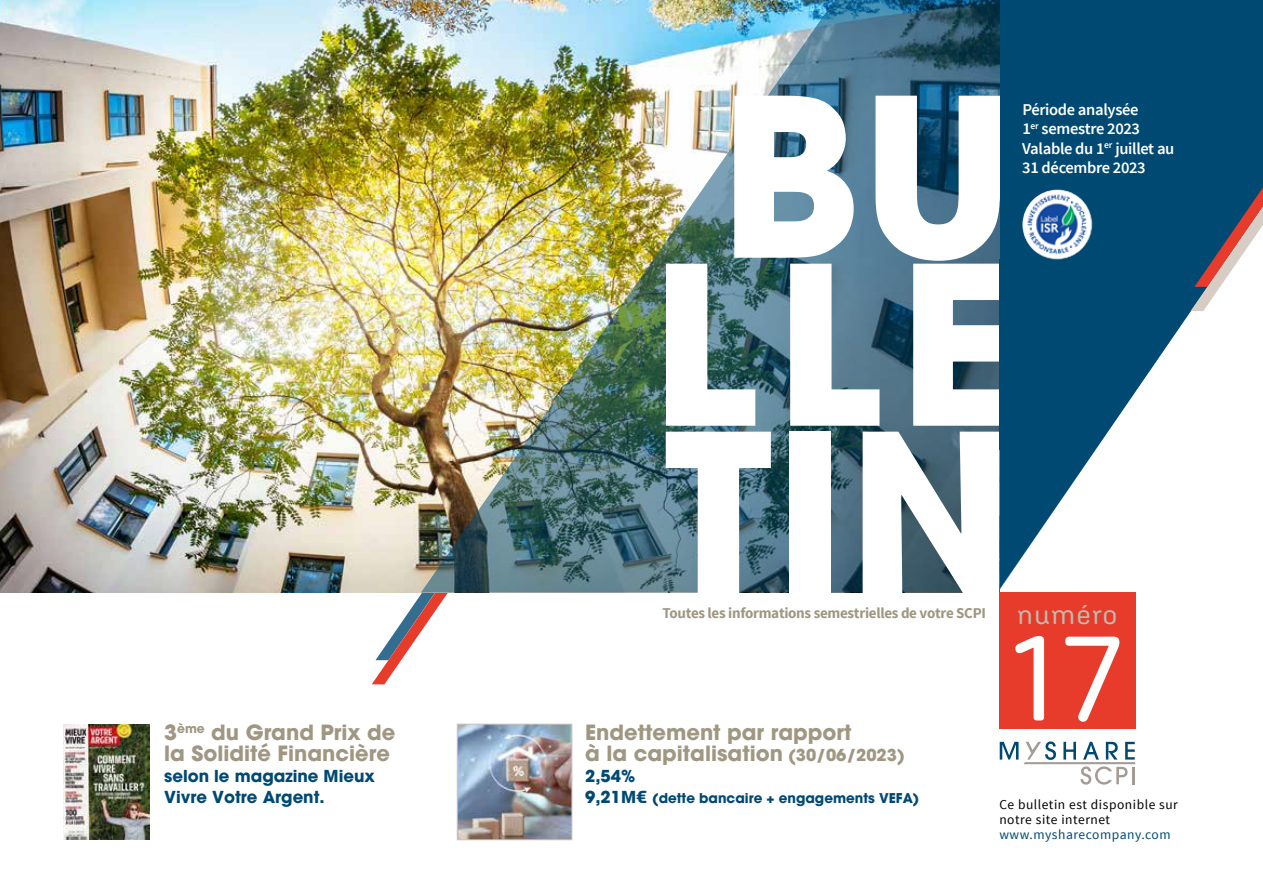
<style>
.page{position:relative;width:1263px;height:893px;background:#fff}
.page>*{position:absolute;margin:0;border:0;box-sizing:border-box;transform-origin:0 0}
.t1{font:219px/168px "ITC Avant Garde Gothic Bold 3";letter-spacing:.01em;color:#fff;text-align:center}
.t2{font:123.3px "Aglet Sans";color:#fff}
.t3{font:27.15px "Aglet Sans";letter-spacing:.04em;color:#c1bbad}
.t4{font:21px/21px "ITC Avant Garde Gothic Bold 2";color:#a09782}
.t5{font:600 16.5px/19.5px "Source Sans Pro";letter-spacing:-.02em;color:#fff}
.t6{font:16.5px/21px "ITC Avant Garde Gothic Bold 2";color:#004973}
.t7{font:700 15px "Source Sans Pro";letter-spacing:-.02em;color:#a09782}
.t8{font:13.5px/15px "Source Sans Pro";letter-spacing:.04em;color:#000}
.t9{font:13.5px "ITC Avant Garde Gothic Bold 2";color:#004973}
.t10{font:13.5px "Source Sans Pro";letter-spacing:.04em;color:#004973}
.s1{font-size:18px}
.s2{font-size:16.5px}
.s3{font-family:"Aglet Sans";font-weight:700;font-size:18px}
</style>
<div class="page">
<svg style="left:372px;top:592px;width:102px;height:92px"></svg>
<img style="left:0;top:0;width:421px;height:592px">
<img style="left:421px;top:0;width:842px;height:592px">
<div style="left:999px;top:592px;width:136px;height:137px;background:#e73b2b"></div>
<img style="left:1022px;top:189px;width:71px;height:72px;border-radius:36px">
<svg style="left:1191px;top:187px;width:72px;height:124px"></svg>
<svg style="left:64px;top:724px;width:86px;height:116px"></svg>
<img style="left:64px;top:724px;width:85px;height:115px">
<img style="left:459px;top:726px;width:111px;height:112px">
<div style="left:457px;top:724px;width:115px;height:116px;border:1px solid #d0c6be"></div>
<div style="left:999px;top:259px;width:15px;height:190px;background:#004973"></div>
<svg style="left:1000px;top:742px;width:18px;height:18px"></svg>
<svg style="left:1024px;top:741px;width:111px;height:44px"></svg>
<p class="t4" style="left:164px;top:723px;width:233px">3<sup>ème</sup> du Grand Prix de la Solidité Financière</p>
<p class="t6" style="left:164px;top:766px;width:212px">selon le magazine Mieux<br>Vivre Votre Argent.<span class="s1">€€</span></p>
<h1 class="t1" style="left:650px;top:110px;width:365px">BU<br>LLE<br>TIN</h1>
<p class="t5" style="left:1022px;top:100px;width:154px">Période analysée<br>1<sup>er</sup> semestre 2023<br>Valable du 1<sup>er</sup> juillet au<br>31 décembre 2023</p>
<p class="t7" style="left:662px;top:604px;width:325px">Toutes les informations semestrielles de votre SCPI</p>
<p class="t4" style="left:585px;top:723px;width:321px">Endettement par rapport<br>à la capitalisation <span class="s2">(30/06/2023)</span></p>
<p class="t6" style="left:585px;top:766px;width:51px">2,54%</p>
<p class="t9" style="left:585px;top:791px;width:347px"><span class="s2">9,21M</span><span class="s3">€</span> (dette bancaire + engagements VEFA)<span class="s1">€€</span></p>
<p class="t3" style="left:1017px;top:598px;width:102px">numéro</p>
<h2 class="t2" style="left:1012px;top:605px;width:112px">17</h2>
<p class="t8" style="left:999px;top:798px;width:180px">Ce bulletin est disponible sur notre site internet</p>
<p class="t10" style="left:999px;top:826px;width:173px">www.mysharecompany.com</p>
</div>
